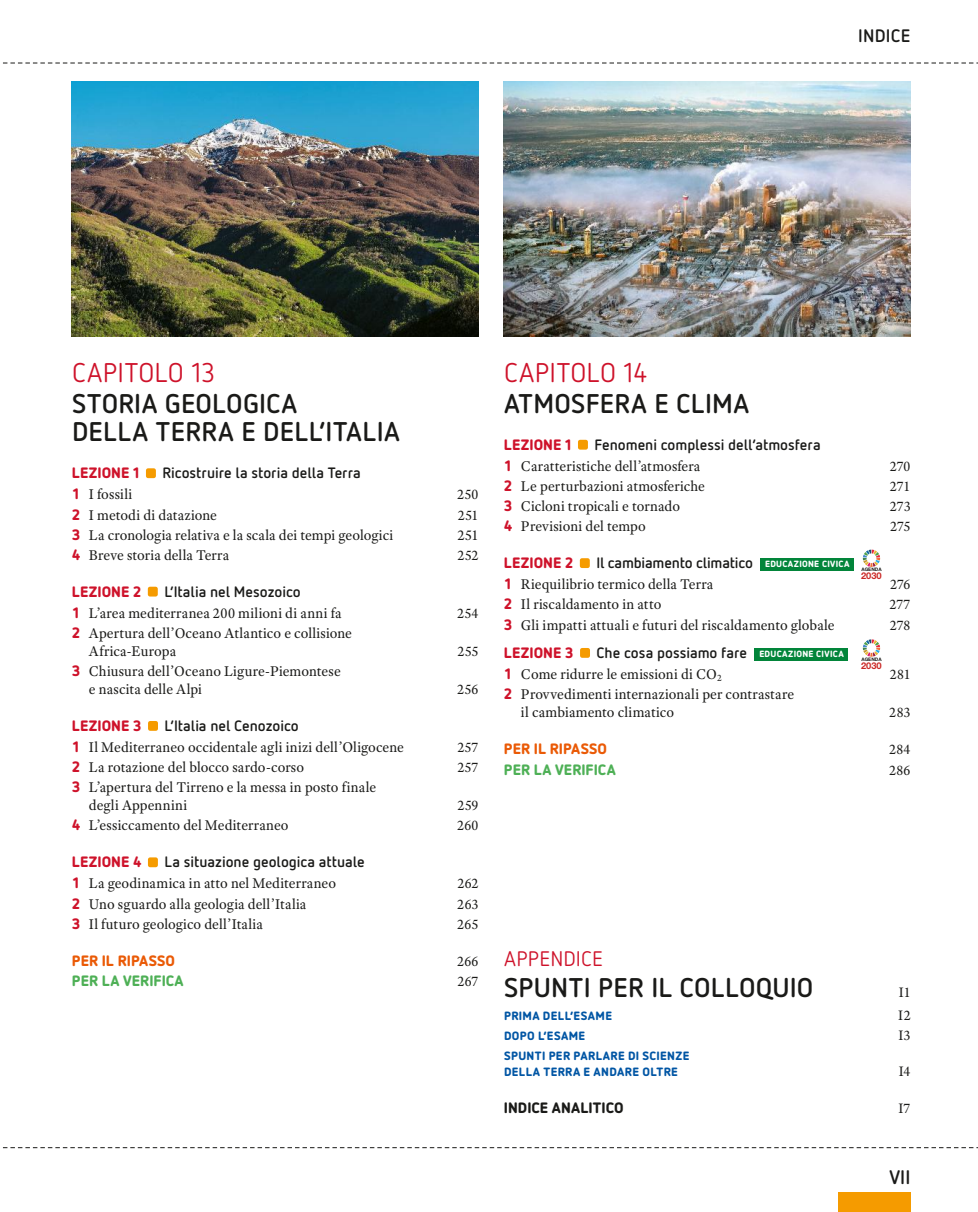
<style>
.page{position:relative;width:978px;height:1212px;background:#fff}
.page>*{position:absolute;margin:0;border:0;box-sizing:border-box;transform-origin:0 0}
.t1{font:700 27px/28.5px "Netto OT";letter-spacing:.01em;color:#1a1a18}
.t2{font:27px "Netto OT";letter-spacing:.01em;color:#ce122a}
.t3{font:21px "Netto OT";letter-spacing:.01em;color:#ce122a}
.t4{font:700 19.5px "Netto OT";color:#1a1a18}
.t5{font:700 18px "Netto OT";letter-spacing:.01em;color:#1a1a18}
.t6{font:15px/18px "Adobe Text Pro";letter-spacing:.005em;color:#1a1a18}
.t7{font:700 15px "Netto OT";color:#1a1a18}
.t8{font:900 15px "Netto OT";color:#4eb056}
.t9{font:900 15px "Netto OT";color:#ea5a06}
.t10{font:900 15px "Netto OT";letter-spacing:.005em;color:#1a1a18}
.t11{font:14.7px "Adobe Text Pro";letter-spacing:.02em;color:#1a1a18}
.t12{font:900 12px/16.5px "Netto OT";letter-spacing:.03em;color:#0055a4}
.t13{font:700 9.3px "Helvetica Neue";color:#cb2927}
.t14{font:700 4.8px "Helvetica Neue";color:#1a1a18}
.s1{font-weight:900;color:#ce122a}
.s2{font-size:9.75px;color:#f59b00}
.s3{font-family:"Netto OT";font-weight:900;color:#ce122a}
.s4{font-weight:900;font-size:9px;color:#fff}
</style>
<div class="page">
<img style="left:72px;top:81px;width:406px;height:256px">
<img style="left:504px;top:81px;width:406px;height:256px">
<svg style="left:3px;top:63px;width:975px;height:1px"></svg>
<svg style="left:3px;top:1147px;width:975px;height:1px"></svg>
<div style="left:838px;top:1193px;width:72px;height:19px;background:#f59b00"></div>
<div style="left:578px;top:440px;width:10px;height:10px;border:3px solid #f59b00"></div>
<div style="left:580px;top:558px;width:10px;height:10px;border:3px solid #f59b00"></div>
<div style="left:760px;top:558px;width:94px;height:12px;background:#02853a"></div>
<div style="left:580px;top:648px;width:10px;height:10px;border:3px solid #f59b00"></div>
<div style="left:754px;top:648px;width:94px;height:12px;background:#02853a"></div>
<svg style="left:863px;top:550px;width:17px;height:17px"></svg>
<svg style="left:863px;top:639px;width:17px;height:18px"></svg>
<div style="left:146px;top:468px;width:10px;height:10px;border:3px solid #f59b00"></div>
<div style="left:148px;top:587px;width:10px;height:9px;border:3px solid #f59b00"></div>
<div style="left:148px;top:721px;width:10px;height:10px;border:3px solid #f59b00"></div>
<div style="left:148px;top:857px;width:10px;height:10px;border:3px solid #f59b00"></div>
<p class="t5" style="left:858px;top:29px;width:54px">INDICE</p>
<h1 class="t2" style="left:72px;top:357px;width:145px">CAPITOLO 13</h1>
<h1 class="t1" style="left:72px;top:392px;width:329px">STORIA GEOLOGICA<br>DELLA TERRA E DELL’ITALIA</h1>
<p class="t7" style="left:72px;top:467px;width:290px"><span class="s1">LEZIONE 1</span> <span class="s2">■</span> Ricostruire la storia della Terra</p>
<p class="t6" style="left:72px;top:487px;width:62px"><span class="s3">1</span> I fossili</p>
<p class="t11" style="left:457px;top:489px;width:23px">250</p>
<p class="t6" style="left:72px;top:507px;width:147px"><span class="s3">2</span> I metodi di datazione</p>
<p class="t11" style="left:458px;top:509px;width:22px">251</p>
<p class="t6" style="left:72px;top:527px;width:323px"><span class="s3">3</span> La cronologia relativa e la scala dei tempi geologici</p>
<p class="t6" style="left:457px;top:527px;width:23px">251</p>
<p class="t6" style="left:72px;top:547px;width:159px"><span class="s3">4</span> Breve storia della Terra</p>
<p class="t11" style="left:458px;top:549px;width:22px">252</p>
<p class="t7" style="left:72px;top:586px;width:230px"><span class="s1">LEZIONE 2</span> <span class="s2">■</span> L’Italia nel Mesozoico</p>
<p class="t6" style="left:72px;top:605px;width:271px"><span class="s3">1</span> L’area mediterranea 200 milioni di anni fa</p>
<p class="t11" style="left:457px;top:607px;width:23px">254</p>
<p class="t6" style="left:89px;top:625px;width:265px;text-indent:-17px"><span class="s3">2</span> Apertura dell’Oceano Atlantico e collisione<br>Africa-Europa</p>
<p class="t11" style="left:457px;top:645px;width:22px">255</p>
<p class="t6" style="left:89px;top:663px;width:253px;text-indent:-17px"><span class="s3">3</span> Chiusura dell’Oceano Ligure-Piemontese e nascita delle Alpi</p>
<p class="t11" style="left:457px;top:683px;width:23px">256</p>
<p class="t7" style="left:72px;top:720px;width:228px"><span class="s1">LEZIONE 3</span> <span class="s2">■</span> L’Italia nel Cenozoico</p>
<p class="t6" style="left:72px;top:739px;width:333px"><span class="s3">1</span> Il Mediterraneo occidentale agli inizi dell’Oligocene</p>
<p class="t11" style="left:457px;top:741px;width:23px">257</p>
<p class="t6" style="left:72px;top:759px;width:234px"><span class="s3">2</span> La rotazione del blocco sardo-corso</p>
<p class="t11" style="left:457px;top:762px;width:23px">257</p>
<p class="t6" style="left:89px;top:780px;width:289px;text-indent:-17px"><span class="s3">3</span> L’apertura del Tirreno e la messa in posto finale degli Appennini</p>
<p class="t11" style="left:458px;top:800px;width:22px">259</p>
<p class="t6" style="left:72px;top:818px;width:218px"><span class="s3">4</span> L’essiccamento del Mediterraneo</p>
<p class="t11" style="left:457px;top:820px;width:23px">260</p>
<p class="t7" style="left:72px;top:856px;width:294px"><span class="s1">LEZIONE 4</span> <span class="s2">■</span> La situazione geologica attuale</p>
<p class="t6" style="left:72px;top:876px;width:266px"><span class="s3">1</span> La geodinamica in atto nel Mediterraneo</p>
<p class="t11" style="left:457px;top:878px;width:23px">262</p>
<p class="t6" style="left:72px;top:896px;width:236px"><span class="s3">2</span> Uno sguardo alla geologia dell’Italia</p>
<p class="t11" style="left:457px;top:898px;width:23px">263</p>
<p class="t6" style="left:72px;top:916px;width:193px"><span class="s3">3</span> Il futuro geologico dell’Italia</p>
<p class="t11" style="left:457px;top:918px;width:23px">265</p>
<p class="t9" style="left:72px;top:951px;width:105px">PER IL RIPASSO</p>
<p class="t11" style="left:457px;top:955px;width:23px">266</p>
<p class="t8" style="left:72px;top:972px;width:113px">PER LA VERIFICA</p>
<p class="t11" style="left:457px;top:976px;width:23px">267</p>
<h1 class="t2" style="left:504px;top:357px;width:144px">CAPITOLO 14</h1>
<h1 class="t1" style="left:504px;top:392px;width:247px">ATMOSFERA E CLIMA</h1>
<p class="t7" style="left:504px;top:439px;width:318px"><span class="s1">LEZIONE 1</span> <span class="s2">■</span> Fenomeni complessi dell’atmosfera</p>
<p class="t6" style="left:504px;top:458px;width:198px"><span class="s3">1</span> Caratteristiche dell’atmosfera</p>
<p class="t11" style="left:890px;top:460px;width:22px">270</p>
<p class="t6" style="left:504px;top:478px;width:203px"><span class="s3">2</span> Le perturbazioni atmosferiche</p>
<p class="t11" style="left:890px;top:480px;width:22px">271</p>
<p class="t6" style="left:504px;top:498px;width:178px"><span class="s3">3</span> Cicloni tropicali e tornado</p>
<p class="t11" style="left:890px;top:501px;width:22px">273</p>
<p class="t6" style="left:504px;top:519px;width:143px"><span class="s3">4</span> Previsioni del tempo</p>
<p class="t11" style="left:890px;top:521px;width:22px">275</p>
<p class="t7" style="left:504px;top:557px;width:347px"><span class="s1">LEZIONE 2</span> <span class="s2">■</span> Il cambiamento climatico <span class="s4">EDUCAZIONE CIVICA</span></p>
<p class="t6" style="left:504px;top:577px;width:211px"><span class="s3">1</span> Riequilibrio termico della Terra</p>
<p class="t11" style="left:890px;top:579px;width:22px">276</p>
<p class="t6" style="left:504px;top:597px;width:159px"><span class="s3">2</span> Il riscaldamento in atto</p>
<p class="t11" style="left:889px;top:599px;width:23px">277</p>
<p class="t6" style="left:504px;top:617px;width:332px"><span class="s3">3</span> Gli impatti attuali e futuri del riscaldamento globale</p>
<p class="t11" style="left:890px;top:619px;width:22px">278</p>
<p class="t7" style="left:504px;top:647px;width:341px"><span class="s1">LEZIONE 3</span> <span class="s2">■</span> Che cosa possiamo fare <span class="s4">EDUCAZIONE CIVICA</span></p>
<p class="t6" style="left:504px;top:666px;width:219px"><span class="s3">1</span> Come ridurre le emissioni di CO<sub>2</sub></p>
<p class="t11" style="left:890px;top:668px;width:22px">281</p>
<p class="t6" style="left:521px;top:686px;width:275px;text-indent:-17px"><span class="s3">2</span> Provvedimenti internazionali per contrastare il cambiamento climatico</p>
<p class="t14" style="left:861px;top:567px;width:22px">AGENDA</p>
<p class="t13" style="left:861px;top:570px;width:22px">2030</p>
<p class="t14" style="left:861px;top:656px;width:22px">AGENDA</p>
<p class="t13" style="left:861px;top:660px;width:22px">2030</p>
<p class="t11" style="left:889px;top:707px;width:23px">283</p>
<p class="t9" style="left:504px;top:740px;width:105px">PER IL RIPASSO</p>
<p class="t11" style="left:889px;top:743px;width:23px">284</p>
<p class="t8" style="left:504px;top:761px;width:113px">PER LA VERIFICA</p>
<p class="t11" style="left:889px;top:764px;width:23px">286</p>
<h2 class="t3" style="left:504px;top:946px;width:100px">APPENDICE</h2>
<h1 class="t1" style="left:504px;top:976px;width:311px">SPUNTI PER IL COLLOQUIO</h1>
<p class="t11" style="left:899px;top:986px;width:13px">I1</p>
<p class="t12" style="left:504px;top:1008px;width:109px">PRIMA DELL’ESAME</p>
<p class="t11" style="left:898px;top:1010px;width:14px">I2</p>
<p class="t12" style="left:504px;top:1027px;width:83px">DOPO L’ESAME</p>
<p class="t11" style="left:898px;top:1029px;width:14px">I3</p>
<p class="t12" style="left:504px;top:1047px;width:187px">SPUNTI PER PARLARE DI SCIENZE<br>DELLA TERRA E ANDARE OLTRE</p>
<p class="t11" style="left:899px;top:1065px;width:13px">I4</p>
<p class="t10" style="left:504px;top:1099px;width:121px">INDICE ANALITICO</p>
<p class="t11" style="left:898px;top:1102px;width:13px">I7</p>
<h3 class="t4" style="left:889px;top:1170px;width:23px">VII</h3>
</div>
